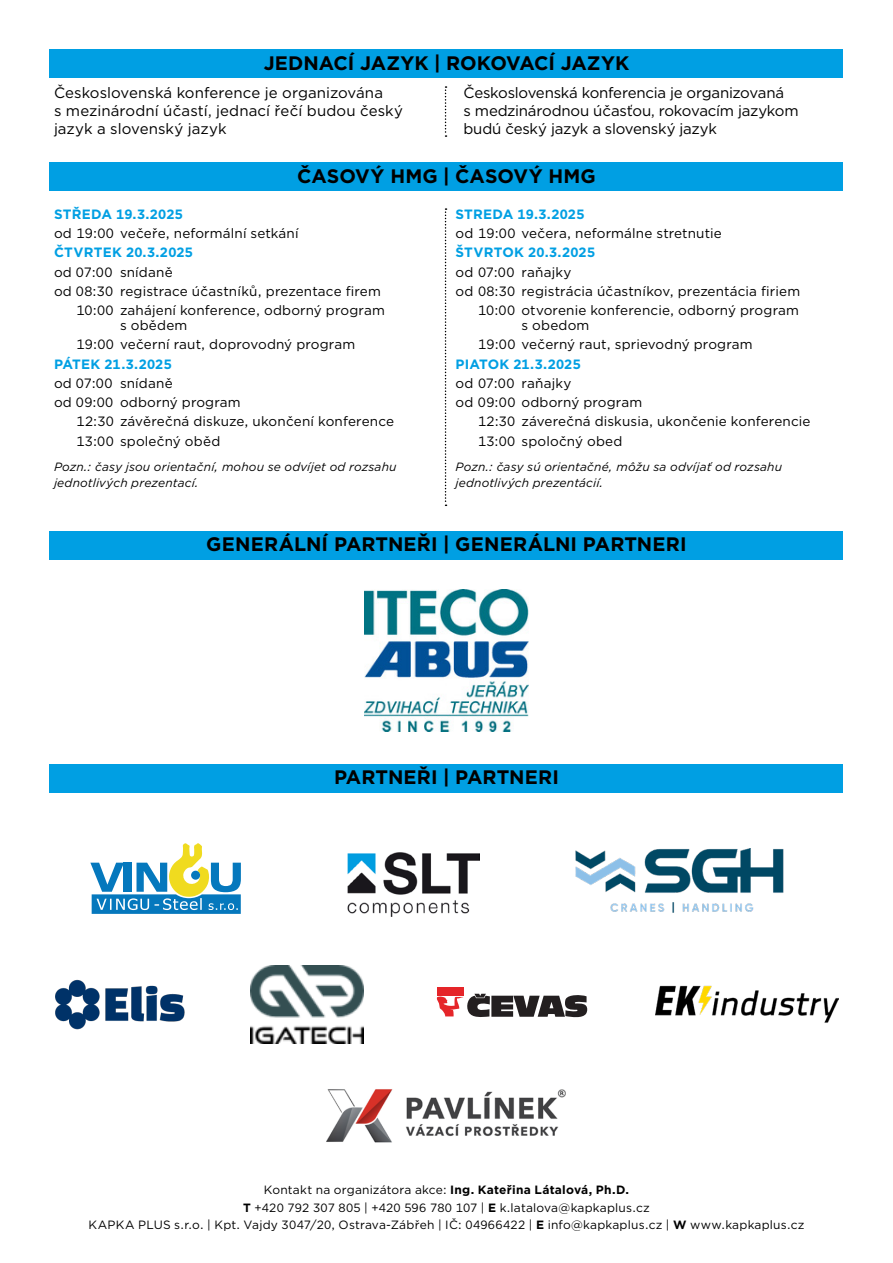
<style>
.page{position:relative;width:893px;height:1263px;background:#fff}
.page>*{position:absolute;margin:0;border:0;box-sizing:border-box;transform-origin:0 0}
.t1{font:700 19.5px "Gotham";letter-spacing:.005em;color:#000}
.t2{font:15px/18px "Gotham";letter-spacing:-.01em;color:#000}
.t3{font:13.5px/19.2px "Gotham";letter-spacing:.01em;color:#000}
.t4{font:700 13.5px "Gotham";letter-spacing:.015em;color:#009fe3}
.t5{font:12px/17.2px "Gotham";letter-spacing:.015em;color:#000;text-align:center}
.t6{font:italic 12px/16.5px "Gotham";letter-spacing:.015em;color:#000}
.s1{font-weight:700}
</style>
<div class="page">
<div style="left:50px;top:163px;width:793px;height:28px;background:#009fe3"></div>
<div style="left:50px;top:50px;width:793px;height:28px;background:#009fe3"></div>
<div style="left:50px;top:531px;width:793px;height:29px;background:#009fe3"></div>
<div style="left:50px;top:765px;width:793px;height:28px;background:#009fe3"></div>
<svg style="left:445px;top:86px;width:2px;height:51px"></svg>
<svg style="left:445px;top:208px;width:2px;height:298px"></svg>
<img style="left:365px;top:589px;width:163px;height:143px">
<svg style="left:90px;top:843px;width:151px;height:71px"></svg>
<img style="left:575px;top:849px;width:209px;height:64px">
<img style="left:250px;top:965px;width:114px;height:78px">
<img style="left:348px;top:852px;width:131px;height:64px">
<img style="left:55px;top:979px;width:130px;height:50px">
<div style="left:437px;top:987px;width:26px;height:9px;background:#e52529"></div>
<svg style="left:437px;top:994px;width:150px;height:24px"></svg>
<img style="left:655px;top:985px;width:184px;height:38px">
<img style="left:326px;top:1089px;width:240px;height:53px">
<h1 class="t1" style="left:264px;top:50px;width:367px">JEDNACÍ JAZYK | ROKOVACÍ JAZYK</h1>
<p class="t2" style="left:54px;top:84px;width:351px">Československá konference je organizována<br>s mezinárodní účastí, jednací řečí budou český jazyk a slovenský jazyk</p>
<p class="t2" style="left:463px;top:84px;width:337px">Československá konferencia je organizovaná<br>s medzinárodnou účasťou, rokovacím jazykom budú český jazyk a slovenský jazyk</p>
<h1 class="t1" style="left:297px;top:163px;width:300px">ČASOVÝ HMG | ČASOVÝ HMG</h1>
<p class="t4" style="left:54px;top:205px;width:130px">STŘEDA 19.3.2025</p>
<p class="t3" style="left:54px;top:223px;width:246px">od 19:00 večeře, neformální setkání</p>
<p class="t4" style="left:54px;top:244px;width:141px">ČTVRTEK 20.3.2025</p>
<p class="t3" style="left:54px;top:262px;width:120px">od 07:00 snídaně</p>
<p class="t3" style="left:54px;top:281px;width:329px">od 08:30 registrace účastníků, prezentace firem</p>
<p class="t3" style="left:77px;top:300px;width:310px">10:00 zahájení konference, odborný program</p>
<p class="t3" style="left:77px;top:315px;width:280px;text-indent:43px">s obědem<br>19:00 večerní raut, doprovodný program</p>
<p class="t4" style="left:54px;top:355px;width:119px">PÁTEK 21.3.2025</p>
<p class="t3" style="left:54px;top:373px;width:120px">od 07:00 snídaně</p>
<p class="t3" style="left:54px;top:392px;width:188px">od 09:00 odborný program</p>
<p class="t3" style="left:77px;top:412px;width:319px">12:30 závěrečná diskuze, ukončení konference</p>
<p class="t3" style="left:77px;top:431px;width:145px">13:00 společný oběd</p>
<p class="t6" style="left:54px;top:458px;width:344px">Pozn.: časy jsou orientační, mohou se odvíjet od rozsahu jednotlivých prezentací.</p>
<p class="t4" style="left:455px;top:205px;width:130px">STREDA 19.3.2025</p>
<p class="t3" style="left:455px;top:223px;width:268px">od 19:00 večera, neformálne stretnutie</p>
<p class="t4" style="left:455px;top:244px;width:141px">ŠTVRTOK 20.3.2025</p>
<p class="t3" style="left:455px;top:262px;width:117px">od 07:00 raňajky</p>
<p class="t3" style="left:455px;top:281px;width:346px">od 08:30 registrácia účastníkov, prezentácia firiem</p>
<p class="t3" style="left:478px;top:300px;width:323px">10:00 otvorenie konferencie, odborný program</p>
<p class="t3" style="left:478px;top:315px;width:276px;text-indent:43px">s obedom<br>19:00 večerný raut, sprievodný program</p>
<p class="t4" style="left:455px;top:355px;width:127px">PIATOK 21.3.2025</p>
<p class="t3" style="left:455px;top:373px;width:117px">od 07:00 raňajky</p>
<p class="t3" style="left:455px;top:392px;width:188px">od 09:00 odborný program</p>
<p class="t3" style="left:478px;top:412px;width:334px">12:30 záverečná diskusia, ukončenie konferencie</p>
<p class="t3" style="left:478px;top:431px;width:146px">13:00 spoločný obed</p>
<p class="t6" style="left:455px;top:458px;width:328px">Pozn.: časy sú orientačné, môžu sa odvíjať od rozsahu jednotlivých prezentácií.</p>
<h1 class="t1" style="left:206px;top:532px;width:482px">GENERÁLNÍ PARTNEŘI | GENERÁLNI PARTNERI</h1>
<h1 class="t1" style="left:334px;top:765px;width:226px">PARTNEŘI | PARTNERI</h1>
<p class="t5" style="left:89px;top:1181px;width:717px">Kontakt na organizátora akce: <span class="s1">Ing. Kateřina Látalová, Ph.D.<br>T</span> +420 792 307 805 | +420 596 780 107 | <span class="s1">E</span> k.latalova@kapkaplus.cz<br>KAPKA PLUS s.r.o. | Kpt. Vajdy 3047/20, Ostrava-Zábřeh | IČ: 04966422 | <span class="s1">E</span> info@kapkaplus.cz | <span class="s1">W</span> www.kapkaplus.cz</p>
</div>
